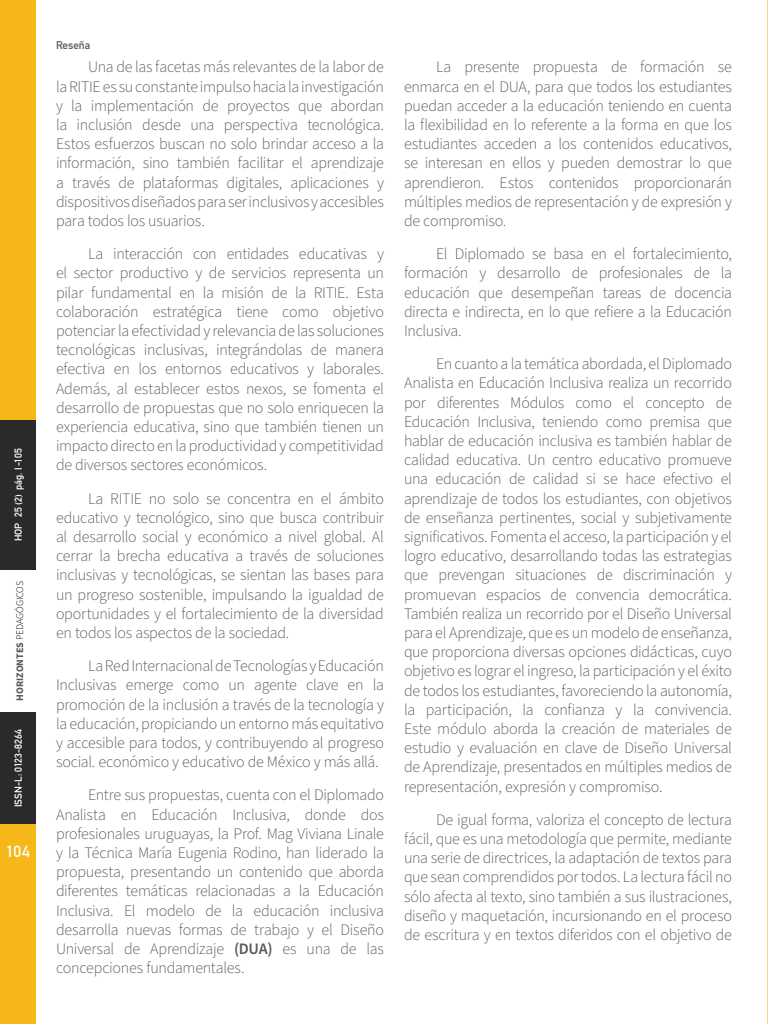
<style>
.page{position:relative;width:768px;height:1024px;background:#fff}
.page>*{position:absolute;margin:0;border:0;box-sizing:border-box;transform-origin:0 0}
.t1{font:300 16px/19.2px "Source Sans Pro";letter-spacing:-.015em;color:#5a5a5a;text-align:justify}
.t2{font:700 16px "DIN Alternate";color:#fff}
.t3{font:700 11.1px "DIN Alternate";letter-spacing:-.005em;color:#5a5a5a}
.t4{font:700 10px "DIN Alternate";letter-spacing:.005em;color:#fff}
.t5{font:300 10px "Source Sans Pro";letter-spacing:-.015em;color:#000}
.s1{font-weight:700;color:#5a5a5a}
.s2{font-weight:600}
</style>
<div class="page">
<div style="left:0;top:712px;width:36px;height:312px;background:#f5b818"></div>
<div style="left:0;top:0;width:36px;height:570px;background:#f5b818"></div>
<div style="left:0;top:420px;width:36px;height:150px;background:#2a2a2a"></div>
<div style="left:0;top:712px;width:36px;height:112px;background:#2a2a2a"></div>
<svg style="left:767px;top:0;width:1px;height:1024px"></svg>
<p class="t4" style="left:11px;top:541px;width:94px;rotate:-90deg">HOP 25 (2) pág. I -105</p>
<p class="t5" style="left:13px;top:701px;width:121px;rotate:-90deg"><span class="s1">HORIZONTES</span> PEDAGÓGICOS</p>
<p class="t4" style="left:11px;top:807px;width:80px;rotate:-90deg">ISSN-L: 0123-8264</p>
<p class="t2" style="left:6px;top:839px;width:25px">104</p>
<p class="t3" style="left:56px;top:36px;width:36px">Reseña</p>
<p class="t1" style="left:56px;top:58px;width:330px;text-indent:32px">Una de las facetas más relevantes de la labor de la RITIE es su constante impulso hacia la investigación y la implementación de proyectos que abordan la inclusión desde una perspectiva tecnológica.<br>Estos esfuerzos buscan no solo brindar acceso a la información, sino también facilitar el aprendizaje a través de plataformas digitales, aplicaciones y dispositivos diseñados para ser inclusivos y accesibles para todos los usuarios.</p>
<p class="t1" style="left:56px;top:245px;width:330px;text-indent:32px">La interacción con entidades educativas y el sector productivo y de servicios representa un pilar fundamental en la misión de la RITIE. Esta colaboración estratégica tiene como objetivo potenciar la efectividad y relevancia de las soluciones tecnológicas inclusivas, integrándolas de manera efectiva en los entornos educativos y laborales.<br>Además, al establecer estos nexos, se fomenta el desarrollo de propuestas que no solo enriquecen la experiencia educativa, sino que también tienen un impacto directo en la productividad y competitividad de diversos sectores económicos.</p>
<p class="t1" style="left:56px;top:489px;width:330px;text-indent:32px">La RITIE no solo se concentra en el ámbito educativo y tecnológico, sino que busca contribuir al desarrollo social y económico a nivel global. Al cerrar la brecha educativa a través de soluciones inclusivas y tecnológicas, se sientan las bases para un progreso sostenible, impulsando la igualdad de oportunidades y el fortalecimiento de la diversidad en todos los aspectos de la sociedad.</p>
<p class="t1" style="left:56px;top:657px;width:330px;text-indent:32px">La Red Internacional de Tecnologías y Educación Inclusivas emerge como un agente clave en la promoción de la inclusión a través de la tecnología y la educación, propiciando un entorno más equitativo y accesible para todos, y contribuyendo al progreso social. económico y educativo de México y más allá.</p>
<p class="t1" style="left:56px;top:786px;width:330px;text-indent:32px">Entre sus propuestas, cuenta con el Diplomado Analista en Educación Inclusiva, donde dos profesionales uruguayas, la Prof. Mag Viviana Linale y la Técnica María Eugenia Rodino, han liderado la propuesta, presentando un contenido que aborda diferentes temáticas relacionadas a la Educación Inclusiva. El modelo de la educación inclusiva desarrolla nuevas formas de trabajo y el Diseño Universal de Aprendizaje <span class="s2">(DUA)</span> es una de las concepciones fundamentales.</p>
<p class="t1" style="left:404px;top:58px;width:330px;text-indent:32px">La presente propuesta de formación se enmarca en el DUA, para que todos los estudiantes puedan acceder a la educación teniendo en cuenta la flexibilidad en lo referente a la forma en que los estudiantes acceden a los contenidos educativos, se interesan en ellos y pueden demostrar lo que aprendieron. Estos contenidos proporcionarán múltiples medios de representación y de expresión y de compromiso.</p>
<p class="t1" style="left:404px;top:245px;width:330px;text-indent:32px">El Diplomado se basa en el fortalecimiento, formación y desarrollo de profesionales de la educación que desempeñan tareas de docencia directa e indirecta, en lo que refiere a la Educación Inclusiva.</p>
<p class="t1" style="left:404px;top:355px;width:330px;text-indent:32px">En cuanto a la temática abordada, el Diplomado Analista en Educación Inclusiva realiza un recorrido por diferentes Módulos como el concepto de Educación Inclusiva, teniendo como premisa que hablar de educación inclusiva es también hablar de calidad educativa. Un centro educativo promueve una educación de calidad si se hace efectivo el aprendizaje de todos los estudiantes, con objetivos de enseñanza pertinentes, social y subjetivamente significativos. Fomenta el acceso, la participación y el logro educativo, desarrollando todas las estrategias que prevengan situaciones de discriminación y promuevan espacios de convencia democrática.<br>También realiza un recorrido por el Diseño Universal para el Aprendizaje, que es un modelo de enseñanza, que proporciona diversas opciones didácticas, cuyo objetivo es lograr el ingreso, la participación y el éxito de todos los estudiantes, favoreciendo la autonomía, la participación, la confianza y la convivencia.<br>Este módulo aborda la creación de materiales de estudio y evaluación en clave de Diseño Universal de Aprendizaje, presentados en múltiples medios de representación, expresión y compromiso.</p>
<p class="t1" style="left:404px;top:810px;width:330px;text-indent:32px">De igual forma, valoriza el concepto de lectura fácil, que es una metodología que permite, mediante una serie de directrices, la adaptación de textos para que sean comprendidos por todos. La lectura fácil no sólo afecta al texto, sino también a sus ilustraciones, diseño y maquetación, incursionando en el proceso de escritura y en textos diferidos con el objetivo de</p>
</div>
